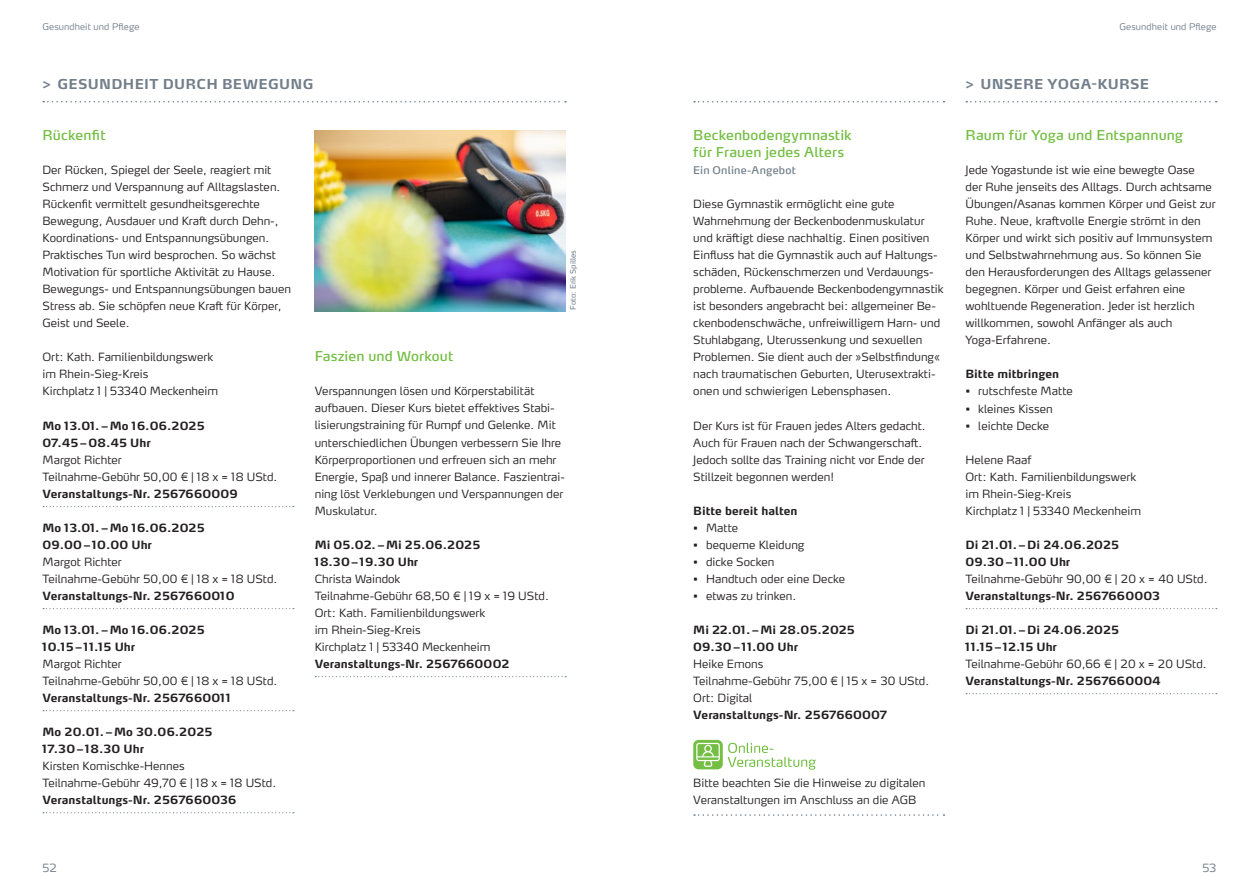
<style>
.page{position:relative;width:1259px;height:893px;background:#fff}
.page>*{position:absolute;margin:0;border:0;box-sizing:border-box;transform-origin:0 0}
.t1{font:13.5px/17px "Max OT";letter-spacing:.01em;color:#74bf43}
.t2{font:700 13.5px "Max OT";letter-spacing:.02em;color:#727f8a}
.t3{font:300 11.25px/17px "Max OT";color:#231f20}
.t4{font:700 11.25px/17px "Max OT";color:#231f20}
.t5{font:700 11.25px/17px "Max OT";letter-spacing:.03em;color:#231f20}
.t6{font:700 11.25px/17px "Max OT";letter-spacing:.02em;color:#231f20}
.t7{font:300 11.25px "Max OT";color:#727f8a}
.t8{font:10.5px "Max OT";letter-spacing:.015em;color:#727f8a}
.t9{font:300 9px "Max OT";letter-spacing:.005em;color:#727f8a}
.t10{font:7.5px "Max OT";color:#727f8a}
</style>
<div class="page">
<svg style="left:43px;top:101px;width:523px;height:1px"></svg>
<svg style="left:43px;top:506px;width:251px;height:1px"></svg>
<svg style="left:43px;top:608px;width:251px;height:1px"></svg>
<svg style="left:43px;top:710px;width:251px;height:1px"></svg>
<svg style="left:43px;top:812px;width:251px;height:1px"></svg>
<svg style="left:315px;top:676px;width:251px;height:1px"></svg>
<svg style="left:694px;top:101px;width:250px;height:1px"></svg>
<svg style="left:966px;top:101px;width:250px;height:1px"></svg>
<svg style="left:694px;top:814px;width:250px;height:2px"></svg>
<svg style="left:693px;top:740px;width:123px;height:30px"></svg>
<svg style="left:966px;top:608px;width:251px;height:1px"></svg>
<svg style="left:966px;top:693px;width:251px;height:1px"></svg>
<img style="left:315px;top:131px;width:251px;height:181px">
<p class="t9" style="left:43px;top:21px;width:98px">Gesundheit und Pflege</p>
<p class="t2" style="left:43px;top:76px;width:272px">&gt; GESUNDHEIT DURCH BEWEGUNG</p>
<p class="t1" style="left:43px;top:127px;width:65px">Rückenfit</p>
<p class="t3" style="left:43px;top:162px;width:250px">Der Rücken, Spiegel der Seele, reagiert mit Schmerz und Verspannung auf Alltagslasten.<br>Rückenfit vermittelt gesundheitsgerechte Bewegung, Ausdauer und Kraft durch Dehn-, Koordinations- und Entspannungsübungen.<br>Praktisches Tun wird besprochen. So wächst Motivation für sportliche Aktivität zu Hause.<br>Bewegungs- und Entspannungsübungen bauen Stress ab. Sie schöpfen neue Kraft für Körper, Geist und Seele.</p>
<p class="t3" style="left:43px;top:349px;width:177px">Ort: Kath. Familienbildungswerk im Rhein-Sieg-Kreis<br>Kirchplatz 1 | 53340 Meckenheim</p>
<p class="t4" style="left:43px;top:417px;width:164px">Mo 13.01.–Mo 16.06.2025<br>07.45–08.45 Uhr</p>
<p class="t3" style="left:43px;top:451px;width:236px">Margot Richter<br>Teilnahme-Gebühr 50,00 € | 18 x = 18 UStd.</p>
<p class="t4" style="left:43px;top:485px;width:197px">Veranstaltungs-Nr. 2567660009</p>
<p class="t4" style="left:43px;top:519px;width:164px">Mo 13.01.–Mo 16.06.2025<br>09.00–10.00 Uhr</p>
<p class="t3" style="left:43px;top:553px;width:236px">Margot Richter<br>Teilnahme-Gebühr 50,00 € | 18 x = 18 UStd.</p>
<p class="t4" style="left:43px;top:587px;width:194px">Veranstaltungs-Nr. 2567660010</p>
<p class="t5" style="left:43px;top:621px;width:164px">Mo 13.01.–Mo 16.06.2025<br>10.15–11.15 Uhr</p>
<p class="t3" style="left:43px;top:655px;width:236px">Margot Richter<br>Teilnahme-Gebühr 50,00 € | 18 x = 18 UStd.</p>
<p class="t4" style="left:43px;top:689px;width:190px">Veranstaltungs-Nr. 2567660011</p>
<p class="t5" style="left:43px;top:723px;width:171px">Mo 20.01.–Mo 30.06.2025<br>17.30–18.30 Uhr</p>
<p class="t3" style="left:43px;top:757px;width:235px">Kirsten Komischke-Hennes<br>Teilnahme-Gebühr 49,70 € | 18 x = 18 UStd.</p>
<p class="t4" style="left:43px;top:791px;width:195px">Veranstaltungs-Nr. 2567660036</p>
<p class="t10" style="left:568px;top:310px;width:62px;rotate:-90deg">Foto: Erik Spilles</p>
<p class="t1" style="left:315px;top:348px;width:140px">Faszien und Workout</p>
<p class="t3" style="left:315px;top:383px;width:252px">Verspannungen lösen und Körperstabilität aufbauen. Dieser Kurs bietet effektives Stabi&shy;lisierungstraining für Rumpf und Gelenke. Mit unterschiedlichen Übungen verbessern Sie Ihre Körperproportionen und erfreuen sich an mehr Energie, Spaß und innerer Balance. Faszientrai&shy;ning löst Verklebungen und Verspannungen der Muskulatur.</p>
<p class="t5" style="left:315px;top:536px;width:167px">Mi 05.02.–Mi 25.06.2025<br>18.30–19.30 Uhr</p>
<p class="t3" style="left:315px;top:570px;width:236px">Christa Waindok<br>Teilnahme-Gebühr 68,50 € | 19 x = 19 UStd.<br>Ort: Kath. Familienbildungswerk<br>im Rhein-Sieg-Kreis<br>Kirchplatz 1 | 53340 Meckenheim</p>
<p class="t4" style="left:315px;top:655px;width:196px">Veranstaltungs-Nr. 2567660002</p>
<p class="t1" style="left:693px;top:127px;width:160px">Beckenbodengymnastik für Frauen jedes Alters</p>
<p class="t8" style="left:693px;top:164px;width:104px">Ein Online-Angebot</p>
<p class="t3" style="left:693px;top:196px;width:252px">Diese Gymnastik ermöglicht eine gute Wahrnehmung der Beckenbodenmuskulatur und kräftigt diese nachhaltig. Einen positiven Einfluss hat die Gymnastik auch auf Haltungs&shy;schäden, Rückenschmerzen und Verdauungs&shy;probleme. Aufbauende Beckenbodengymnastik ist besonders angebracht bei: allgemeiner Be&shy;ckenbodenschwäche, unfreiwilligem Harn- und Stuhlabgang, Uterussenkung und sexuellen Problemen. Sie dient auch der »Selbstfindung« nach traumatischen Geburten, Uterusextrakti&shy;onen und schwierigen Lebensphasen.</p>
<p class="t3" style="left:693px;top:417px;width:234px">Der Kurs ist für Frauen jedes Alters gedacht.<br>Auch für Frauen nach der Schwangerschaft.<br>Jedoch sollte das Training nicht vor Ende der Stillzeit begonnen werden!</p>
<p class="t4" style="left:693px;top:502px;width:106px">Bitte bereit halten</p>
<p class="t3" style="left:693px;top:519px;width:47px">• Matte</p>
<p class="t3" style="left:693px;top:536px;width:113px">• bequeme Kleidung</p>
<p class="t3" style="left:693px;top:553px;width:83px">• dicke Socken</p>
<p class="t3" style="left:693px;top:570px;width:153px">• Handtuch oder eine Decke</p>
<p class="t3" style="left:693px;top:587px;width:104px">• etwas zu trinken.</p>
<p class="t4" style="left:693px;top:621px;width:163px">Mi 22.01.–Mi 28.05.2025<br>09.30–11.00 Uhr</p>
<p class="t3" style="left:693px;top:655px;width:237px">Heike Emons<br>Teilnahme-Gebühr 75,00 € | 15 x = 30 UStd.<br>Ort: Digital</p>
<p class="t4" style="left:693px;top:706px;width:195px">Veranstaltungs-Nr. 2567660007</p>
<p class="t9" style="left:1119px;top:21px;width:98px">Gesundheit und Pflege</p>
<p class="t2" style="left:965px;top:76px;width:185px">&gt; UNSERE YOGA-KURSE</p>
<p class="t1" style="left:965px;top:127px;width:219px">Raum für Yoga und Entspannung</p>
<p class="t3" style="left:965px;top:162px;width:252px">Jede Yogastunde ist wie eine bewegte Oase<br>der Ruhe jenseits des Alltags. Durch achtsame Übungen/Asanas kommen Körper und Geist zur Ruhe. Neue, kraftvolle Energie strömt in den Körper und wirkt sich positiv auf Immunsystem und Selbstwahrnehmung aus. So können Sie den Herausforderungen des Alltags gelassener begegnen. Körper und Geist erfahren eine wohltuende Regeneration. Jeder ist herzlich willkommen, sowohl Anfänger als auch Yoga-Erfahrene.</p>
<p class="t4" style="left:965px;top:366px;width:95px">Bitte mitbringen</p>
<p class="t3" style="left:965px;top:383px;width:109px">• rutschfeste Matte</p>
<p class="t3" style="left:965px;top:400px;width:89px">• kleines Kissen</p>
<p class="t3" style="left:965px;top:417px;width:85px">• leichte Decke</p>
<p class="t3" style="left:965px;top:451px;width:177px">Helene Raaf<br>Ort: Kath. Familienbildungswerk im Rhein-Sieg-Kreis<br>Kirchplatz 1 | 53340 Meckenheim</p>
<p class="t4" style="left:965px;top:536px;width:155px">Di 21.01.–Di 24.06.2025<br>09.30–11.00 Uhr</p>
<p class="t3" style="left:965px;top:570px;width:244px">Teilnahme-Gebühr 90,00 € | 20 x = 40 UStd.</p>
<p class="t4" style="left:965px;top:587px;width:196px">Veranstaltungs-Nr. 2567660003</p>
<p class="t6" style="left:965px;top:621px;width:155px">Di 21.01.–Di 24.06.2025<br>11.15–12.15 Uhr</p>
<p class="t3" style="left:965px;top:655px;width:243px">Teilnahme-Gebühr 60,66 € | 20 x = 20 UStd.</p>
<p class="t4" style="left:965px;top:672px;width:197px">Veranstaltungs-Nr. 2567660004</p>
<p class="t3" style="left:693px;top:774px;width:234px">Bitte beachten Sie die Hinweise zu digitalen<br>Veranstaltungen im Anschluss an die AGB</p>
<p class="t7" style="left:43px;top:861px;width:16px">52</p>
<p class="t7" style="left:1202px;top:861px;width:15px">53</p>
</div>
